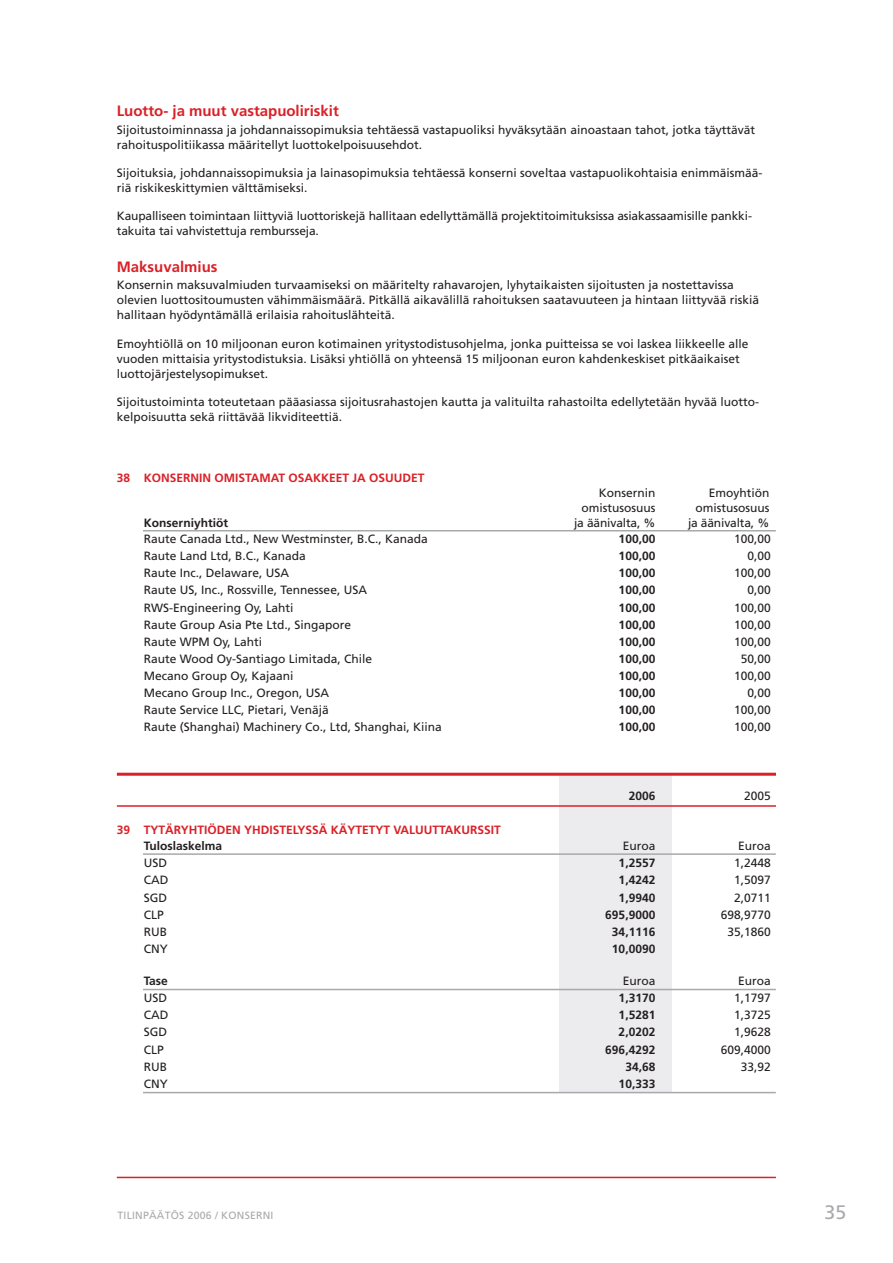
<style>
.page{position:relative;width:893px;height:1263px;background:#fff}
.page>*{position:absolute;margin:0;border:0;box-sizing:border-box;transform-origin:0 0}
.t1{font:19.5px "Frutiger";color:#a8a9ad}
.t2{font:700 15px "Frutiger";color:#da2128}
.t3{font:12px/15px "Frutiger";color:#231f20}
.t4{font:700 12px "Frutiger";color:#231f20}
.t5{font:700 12px "Frutiger";color:#da2128}
.t6{font:10.5px "Frutiger";letter-spacing:.02em;color:#a8a9ad}
</style>
<div class="page">
<hr style="left:117px;top:1177px;width:659px;height:1px;background:#da2128">
<div style="left:559px;top:774px;width:113px;height:318px;background:#ececee"></div>
<hr style="left:143px;top:530px;width:633px;height:1px;background:#a8a9ad">
<hr style="left:143px;top:989px;width:633px;height:1px;background:#a8a9ad">
<hr style="left:143px;top:1092px;width:633px;height:1px;background:#a8a9ad">
<hr style="left:143px;top:853px;width:633px;height:2px;background:#a8a9ad">
<hr style="left:117px;top:773px;width:659px;height:3px;background:#da2128">
<hr style="left:117px;top:805px;width:659px;height:2px;background:#da2128">
<p class="t2" style="left:117px;top:102px;width:224px">Luotto- ja muut vastapuoliriskit</p>
<p class="t3" style="left:117px;top:122px;width:640px">Sijoitustoiminnassa ja johdannaissopimuksia tehtäessä vastapuoliksi hyväksytään ainoastaan tahot, jotka täyttävät rahoituspolitiikassa määritellyt luottokelpoisuusehdot.</p>
<p class="t3" style="left:117px;top:165px;width:647px">Sijoituksia, johdannaissopimuksia ja lainasopimuksia tehtäessä konserni soveltaa vastapuolikohtaisia enimmäismää&shy;riä riskikeskittymien välttämiseksi.</p>
<p class="t3" style="left:117px;top:208px;width:637px">Kaupalliseen toimintaan liittyviä luottoriskejä hallitaan edellyttämällä projektitoimituksissa asiakassaamisille pankki&shy;takuita tai vahvistettuja rembursseja.</p>
<p class="t2" style="left:117px;top:258px;width:102px">Maksuvalmius</p>
<p class="t3" style="left:117px;top:278px;width:644px">Konsernin maksuvalmiuden turvaamiseksi on määritelty rahavarojen, lyhytaikaisten sijoitusten ja nostettavissa olevien luottositoumusten vähimmäismäärä. Pitkällä aikavälillä rahoituksen saatavuuteen ja hintaan liittyvää riskiä hallitaan hyödyntämällä erilaisia rahoituslähteitä.</p>
<p class="t3" style="left:117px;top:336px;width:633px">Emoyhtiöllä on 10 miljoonan euron kotimainen yritystodistusohjelma, jonka puitteissa se voi laskea liikkeelle alle vuoden mittaisia yritystodistuksia. Lisäksi yhtiöllä on yhteensä 15 miljoonan euron kahdenkeskiset pitkäaikaiset luottojärjestelysopimukset.</p>
<p class="t3" style="left:117px;top:394px;width:644px">Sijoitustoiminta toteutetaan pääasiassa sijoitusrahastojen kautta ja valituilta rahastoilta edellytetään hyvää luotto&shy;kelpoisuutta sekä riittävää likviditeettiä.</p>
<p class="t5" style="left:117px;top:470px;width:309px">38 KONSERNIN OMISTAMAT OSAKKEET JA OSUUDET</p>
<p class="t3" style="left:599px;top:485px;width:58px">Konsernin</p>
<p class="t3" style="left:709px;top:485px;width:62px">Emoyhtiön</p>
<p class="t3" style="left:581px;top:500px;width:76px">omistusosuus</p>
<p class="t3" style="left:695px;top:500px;width:76px">omistusosuus</p>
<p class="t4" style="left:144px;top:515px;width:86px">Konserniyhtiöt</p>
<p class="t3" style="left:574px;top:515px;width:83px">ja äänivalta, %</p>
<p class="t3" style="left:688px;top:515px;width:83px">ja äänivalta, %</p>
<p class="t3" style="left:144px;top:531px;width:285px">Raute Canada Ltd., New Westminster, B.C., Kanada</p>
<p class="t4" style="left:619px;top:532px;width:38px">100,00</p>
<p class="t3" style="left:734px;top:531px;width:38px">100,00</p>
<p class="t3" style="left:144px;top:549px;width:164px">Raute Land Ltd, B.C., Kanada</p>
<p class="t4" style="left:619px;top:549px;width:38px">100,00</p>
<p class="t3" style="left:747px;top:549px;width:25px">0,00</p>
<p class="t3" style="left:144px;top:566px;width:147px">Raute Inc., Delaware, USA</p>
<p class="t4" style="left:619px;top:566px;width:38px">100,00</p>
<p class="t3" style="left:734px;top:566px;width:38px">100,00</p>
<p class="t3" style="left:144px;top:583px;width:225px">Raute US, Inc., Rossville, Tennessee, USA</p>
<p class="t4" style="left:619px;top:583px;width:38px">100,00</p>
<p class="t3" style="left:747px;top:583px;width:25px">0,00</p>
<p class="t3" style="left:144px;top:600px;width:151px">RWS-Engineering Oy, Lahti</p>
<p class="t4" style="left:619px;top:600px;width:38px">100,00</p>
<p class="t3" style="left:734px;top:600px;width:38px">100,00</p>
<p class="t3" style="left:144px;top:617px;width:209px">Raute Group Asia Pte Ltd., Singapore</p>
<p class="t4" style="left:619px;top:617px;width:38px">100,00</p>
<p class="t3" style="left:734px;top:617px;width:38px">100,00</p>
<p class="t3" style="left:144px;top:634px;width:120px">Raute WPM Oy, Lahti</p>
<p class="t4" style="left:619px;top:635px;width:38px">100,00</p>
<p class="t3" style="left:734px;top:634px;width:38px">100,00</p>
<p class="t3" style="left:144px;top:651px;width:230px">Raute Wood Oy-Santiago Limitada, Chile</p>
<p class="t4" style="left:619px;top:652px;width:38px">100,00</p>
<p class="t3" style="left:741px;top:651px;width:32px">50,00</p>
<p class="t3" style="left:144px;top:668px;width:151px">Mecano Group Oy, Kajaani</p>
<p class="t4" style="left:619px;top:669px;width:38px">100,00</p>
<p class="t3" style="left:734px;top:668px;width:38px">100,00</p>
<p class="t3" style="left:144px;top:686px;width:187px">Mecano Group Inc., Oregon, USA</p>
<p class="t4" style="left:619px;top:686px;width:38px">100,00</p>
<p class="t3" style="left:747px;top:686px;width:25px">0,00</p>
<p class="t3" style="left:144px;top:703px;width:186px">Raute Service LLC, Pietari, Venäjä</p>
<p class="t4" style="left:619px;top:703px;width:38px">100,00</p>
<p class="t3" style="left:734px;top:703px;width:38px">100,00</p>
<p class="t3" style="left:144px;top:720px;width:300px">Raute (Shanghai) Machinery Co., Ltd, Shanghai, Kiina</p>
<p class="t4" style="left:619px;top:720px;width:38px">100,00</p>
<p class="t3" style="left:734px;top:720px;width:38px">100,00</p>
<p class="t4" style="left:629px;top:789px;width:28px">2006</p>
<p class="t3" style="left:744px;top:788px;width:28px">2005</p>
<p class="t5" style="left:117px;top:822px;width:386px">39 TYTÄRYHTIÖDEN YHDISTELYSSÄ KÄYTETYT VALUUTTAKURSSIT</p>
<p class="t4" style="left:144px;top:839px;width:80px">Tuloslaskelma</p>
<p class="t3" style="left:623px;top:838px;width:34px">Euroa</p>
<p class="t3" style="left:738px;top:838px;width:34px">Euroa</p>
<p class="t3" style="left:144px;top:856px;width:25px">USD</p>
<p class="t4" style="left:619px;top:856px;width:38px">1,2557</p>
<p class="t3" style="left:734px;top:856px;width:38px">1,2448</p>
<p class="t3" style="left:144px;top:873px;width:26px">CAD</p>
<p class="t4" style="left:619px;top:873px;width:38px">1,4242</p>
<p class="t3" style="left:734px;top:873px;width:38px">1,5097</p>
<p class="t3" style="left:144px;top:890px;width:25px">SGD</p>
<p class="t4" style="left:619px;top:890px;width:38px">1,9940</p>
<p class="t3" style="left:734px;top:890px;width:38px">2,0711</p>
<p class="t3" style="left:144px;top:907px;width:22px">CLP</p>
<p class="t4" style="left:605px;top:907px;width:52px">695,9000</p>
<p class="t3" style="left:721px;top:907px;width:52px">698,9770</p>
<p class="t3" style="left:144px;top:924px;width:25px">RUB</p>
<p class="t4" style="left:612px;top:924px;width:45px">34,1116</p>
<p class="t3" style="left:727px;top:924px;width:45px">35,1860</p>
<p class="t3" style="left:144px;top:941px;width:25px">CNY</p>
<p class="t4" style="left:612px;top:942px;width:45px">10,0090</p>
<p class="t4" style="left:144px;top:974px;width:26px">Tase</p>
<p class="t3" style="left:623px;top:973px;width:34px">Euroa</p>
<p class="t3" style="left:738px;top:973px;width:34px">Euroa</p>
<p class="t3" style="left:144px;top:990px;width:25px">USD</p>
<p class="t4" style="left:619px;top:991px;width:38px">1,3170</p>
<p class="t3" style="left:734px;top:990px;width:38px">1,1797</p>
<p class="t3" style="left:144px;top:1008px;width:26px">CAD</p>
<p class="t4" style="left:619px;top:1008px;width:38px">1,5281</p>
<p class="t3" style="left:734px;top:1008px;width:38px">1,3725</p>
<p class="t3" style="left:144px;top:1025px;width:25px">SGD</p>
<p class="t4" style="left:619px;top:1025px;width:38px">2,0202</p>
<p class="t3" style="left:734px;top:1025px;width:38px">1,9628</p>
<p class="t3" style="left:144px;top:1042px;width:22px">CLP</p>
<p class="t4" style="left:605px;top:1042px;width:52px">696,4292</p>
<p class="t3" style="left:721px;top:1042px;width:52px">609,4000</p>
<p class="t3" style="left:144px;top:1059px;width:25px">RUB</p>
<p class="t4" style="left:625px;top:1059px;width:32px">34,68</p>
<p class="t3" style="left:741px;top:1059px;width:32px">33,92</p>
<p class="t3" style="left:144px;top:1076px;width:25px">CNY</p>
<p class="t4" style="left:619px;top:1076px;width:38px">10,333</p>
<p class="t6" style="left:118px;top:1209px;width:158px">TILINPÄÄTÖS 2006 / KONSERNI</p>
<h1 class="t1" style="left:824px;top:1201px;width:23px">35</h1>
</div>
